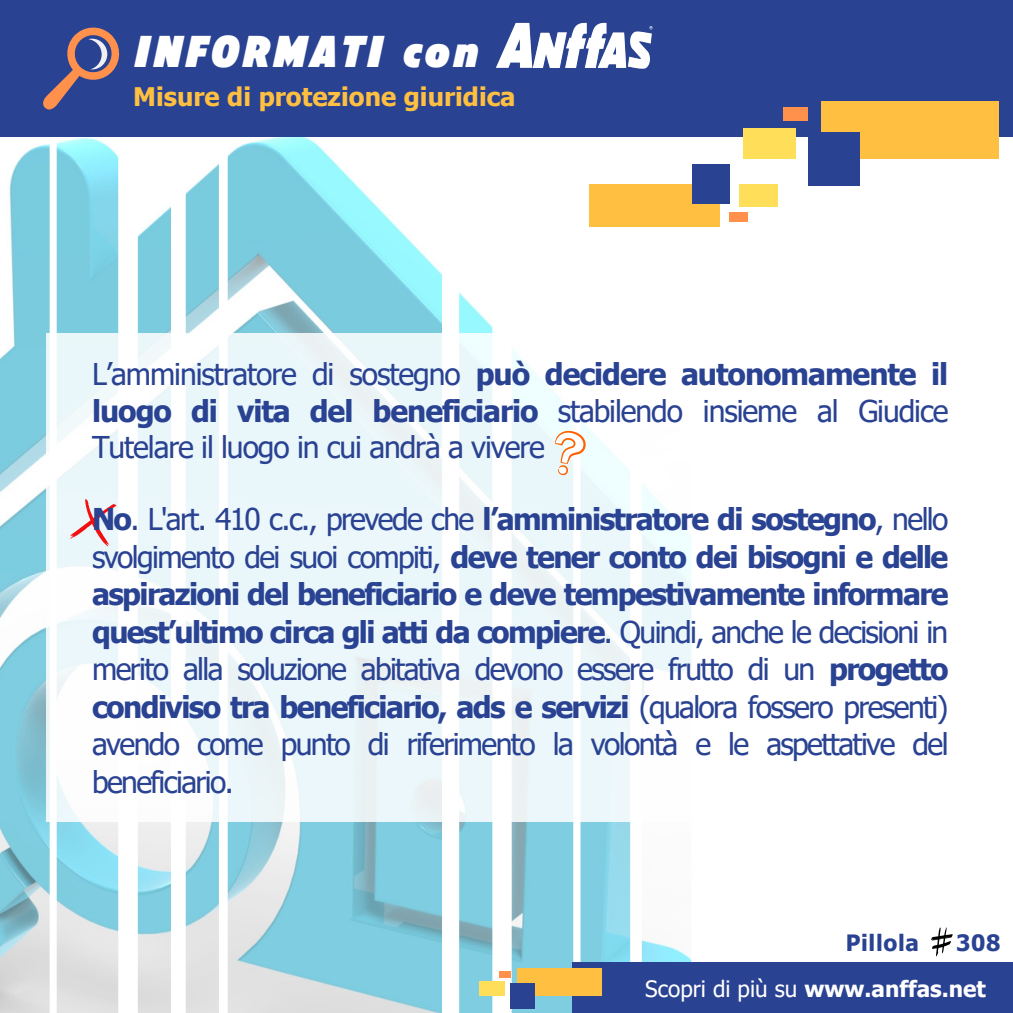
<style>
.page{position:relative;width:1013px;height:1013px;background:#fff}
.page>*{position:absolute;margin:0;border:0;box-sizing:border-box;transform-origin:0 0}
.t1{font:italic 900 44.5px "American Auto";letter-spacing:.07em;color:#fff}
.t2{font:30px/37.5px "Tahoma";letter-spacing:-.045em;color:#294292;text-align:justify}
.t3{font:700 25.62px "Tahoma";color:#ffbf40}
.t4{font:700 22.5px "Tahoma";color:#fff}
.t5{font:700 22.5px "Tahoma";letter-spacing:.03em;color:#294292}
.s1{font-weight:700}
.s2{font-weight:400}
</style>
<div class="page">
<img style="left:0;top:136px;width:691px;height:876px">
<div style="left:0;top:0;width:1012px;height:136px;background:#294292"></div>
<div style="left:572px;top:962px;width:440px;height:50px;background:#294292"></div>
<div style="left:517px;top:968px;width:85px;height:27px;background:#ffbf40"></div>
<div style="left:510px;top:983px;width:25px;height:25px;background:#294292"></div>
<div style="left:498px;top:971px;width:12px;height:6px;background:#ff914d"></div>
<div style="left:479px;top:981px;width:25px;height:14px;background:#ffde59"></div>
<svg style="left:931px;top:927px;width:21px;height:29px"></svg>
<svg style="left:43px;top:27px;width:77px;height:83px"></svg>
<img style="left:496px;top:22px;width:157px;height:47px">
<div style="left:588px;top:184px;width:131px;height:43px;background:#ffbf40"></div>
<div style="left:691px;top:165px;width:38px;height:39px;background:#294292"></div>
<div style="left:729px;top:212px;width:19px;height:10px;background:#ff914d"></div>
<div style="left:738px;top:184px;width:39px;height:23px;background:#ffde59"></div>
<div style="left:821px;top:101px;width:178px;height:57px;background:#ffbf40"></div>
<div style="left:808px;top:132px;width:51px;height:53px;background:#294292"></div>
<div style="left:783px;top:108px;width:25px;height:13px;background:#ff914d"></div>
<div style="left:743px;top:128px;width:52px;height:30px;background:#ffde59"></div>
<div style="left:46px;top:333px;width:920px;height:488px;background:linear-gradient(to bottom,#f6fcfd,#f6fafc)"></div>
<svg style="left:69px;top:491px;width:53px;height:59px;background:#ecdde0"></svg>
<svg style="left:549px;top:426px;width:40px;height:53px"></svg>
<p class="t1" style="left:134px;top:32px;width:346px">INFORMATI con</p>
<p class="t3" style="left:133px;top:81px;width:384px">Misure di protezione giuridica</p>
<p class="t2" style="left:92px;top:355px;width:858px;line-height:36.5px">L’amministratore di sostegno <span class="s1">può decidere autonomamente il luogo di vita del beneficiario</span> stabilendo insieme al Giudice Tutelare il luogo in cui andrà a vivere</p>
<p class="t2" style="left:92px;top:499px;width:858px"><span class="s1">No</span>. L'art. 410 c.c., prevede che <span class="s1">l’amministratore di sostegno</span>, nello svolgimento dei suoi compiti, <span class="s1">deve tener conto dei bisogni e delle aspirazioni del beneficiario e deve tempestivamente informare quest’ultimo circa gli atti da compiere</span>. Quindi, anche le decisioni in merito alla soluzione abitativa devono essere frutto di un <span class="s1">progetto condiviso tra beneficiario, ads e servizi</span> (qualora fossero presenti) avendo come punto di riferimento la volontà e le aspettative del beneficiario.</p>
<p class="t5" style="left:845px;top:928px;width:75px">Pillola</p>
<p class="t5" style="left:956px;top:928px;width:46px">308</p>
<p class="t4" style="left:645px;top:974px;width:342px"><span class="s2">Scopri di più su</span> www.anffas.net</p>
</div>
